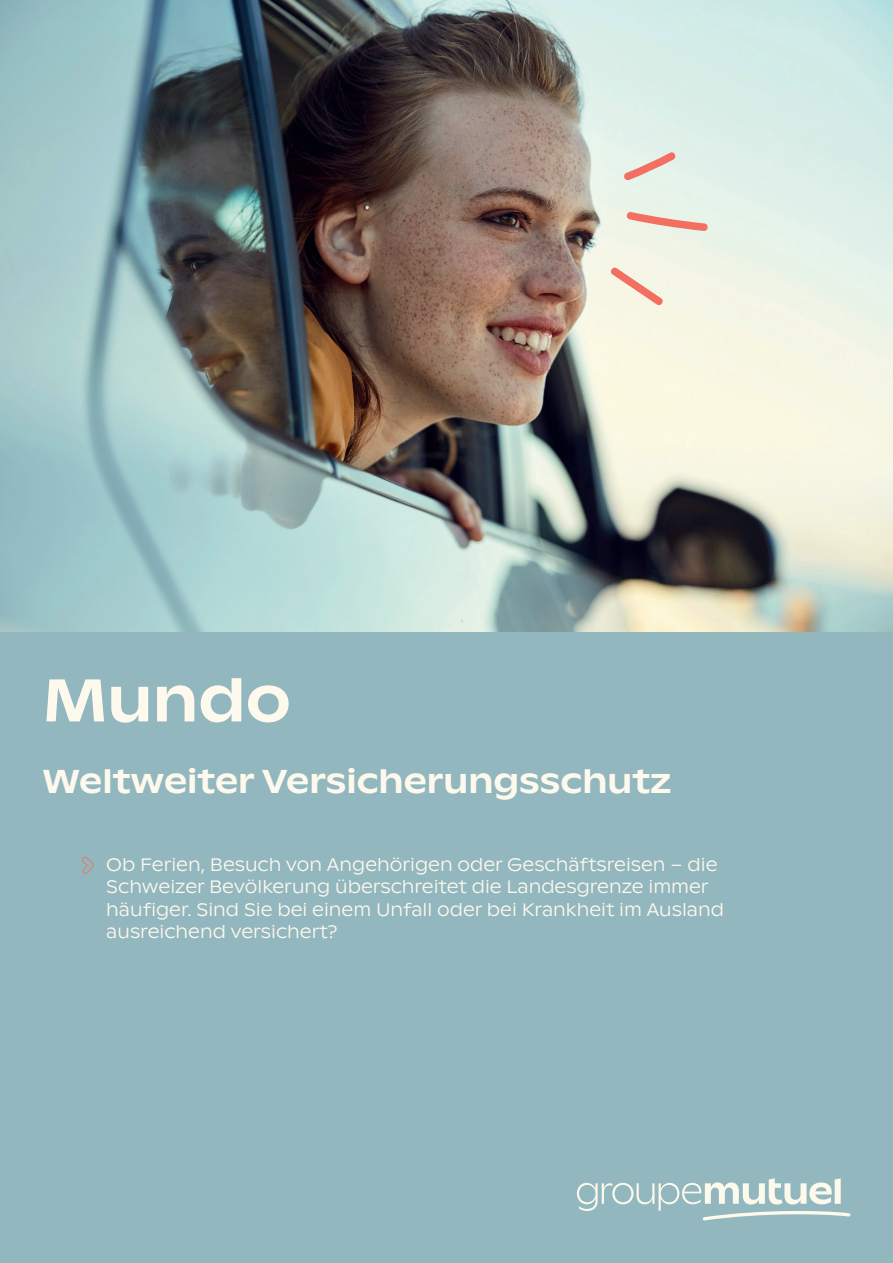
<style>
.page{position:relative;width:893px;height:1263px;background:#92b7be}
.page>*{position:absolute;margin:0;border:0;box-sizing:border-box;transform-origin:0 0}
.TITRE_Medium_46{font:500 60px "ABC Ginto Nord";color:#fef9ed}
.TITRE_Medium_46-2{font:500 33px "ABC Ginto Nord";color:#fef9ed}
.CHAPEAU_Light_Med_12{font:300 18px/22.5px "ABC Ginto Nord";color:#fef9ed}
</style>
<div class="page">
<svg style="left:577px;top:1178px;width:273px;height:42px"></svg>
<img style="left:0;top:0;width:893px;height:631px">
<svg style="left:82px;top:856px;width:12px;height:18px"></svg>
<svg style="left:608px;top:266px;width:57px;height:41px;background:#f4dbcb"></svg>
<svg style="left:627px;top:212px;width:82px;height:19px;background:#edc0b3"></svg>
<svg style="left:624px;top:151px;width:53px;height:30px;background:#e8d1c7"></svg>
<p class="TITRE_Medium_46" style="left:43px;top:663px;width:250px">Mundo</p>
<p class="TITRE_Medium_46-2" style="left:43px;top:761px;width:630px">Weltweiter Versicherungsschutz</p>
<p class="CHAPEAU_Light_Med_12" style="left:106px;top:853px;width:619px">Ob Ferien, Besuch von Angehörigen oder Geschäftsreisen – die Schweizer Bevölkerung überschreitet die Landesgrenze immer häufiger. Sind Sie bei einem Unfall oder bei Krankheit im Ausland ausreichend versichert?</p>
</div>
